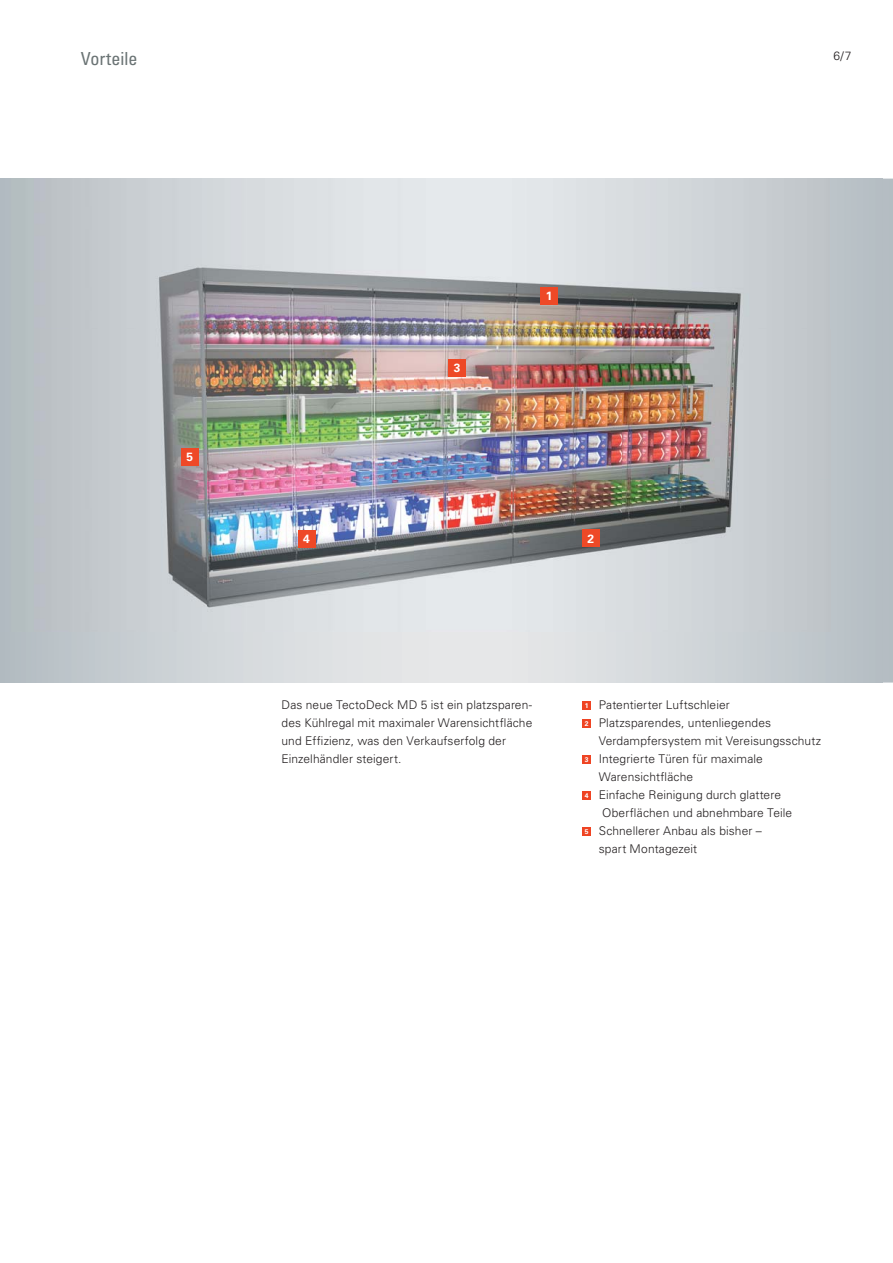
<style>
.page{position:relative;width:893px;height:1263px;background:#fff}
.page>*{position:absolute;margin:0;border:0;box-sizing:border-box;transform-origin:0 0}
.t1{font:condensed 18px "Univers LTCYR 57";color:#6a7374}
.t2{font:300 12px/18px "Univers LT Std";letter-spacing:.01em;color:#231f20}
.t3{font:700 12px "Univers LTCYR 65";color:#fff}
.t4{font:300 12px "Univers LTCYR 45";color:#231f20}
.s1{font-family:"Univers LTCYR 65";font-weight:700;font-size:6.75px;color:#fff}
</style>
<div class="page">
<img style="left:0;top:179px;width:882px;height:504px">
<div style="left:583px;top:701px;width:8px;height:8px;background:#ef4423"></div>
<div style="left:583px;top:719px;width:8px;height:8px;background:#ef4423"></div>
<div style="left:583px;top:755px;width:8px;height:8px;background:#ef4423"></div>
<div style="left:583px;top:791px;width:8px;height:8px;background:#ef4423"></div>
<div style="left:583px;top:827px;width:8px;height:8px;background:#ef4423"></div>
<div style="left:540px;top:288px;width:17px;height:17px;background:#ee4927"></div>
<div style="left:582px;top:530px;width:17px;height:17px;background:#ee4927"></div>
<div style="left:449px;top:360px;width:17px;height:17px;background:#ee4927"></div>
<div style="left:298px;top:530px;width:17px;height:17px;background:#ee4927"></div>
<div style="left:181px;top:449px;width:17px;height:17px;background:#ee4927"></div>
<h1 class="t1" style="left:81px;top:50px;width:58px">Vorteile</h1>
<p class="t4" style="left:833px;top:51px;width:19px">6/7</p>
<p class="t3" style="left:186px;top:453px;width:8px">5</p>
<p class="t3" style="left:454px;top:364px;width:8px">3</p>
<p class="t3" style="left:546px;top:292px;width:8px">1</p>
<p class="t3" style="left:303px;top:534px;width:8px">4</p>
<p class="t3" style="left:587px;top:534px;width:8px">2</p>
<p class="t2" style="left:281px;top:697px;width:252px">Das neue TectoDeck MD 5 ist ein platzsparen&shy;des Kühlregal mit maximaler Warensichtfläche und Effizienz, was den Verkaufserfolg der Einzelhändler steigert.</p>
<p class="t2" style="left:585px;top:697px;width:146px"><span class="s1">1</span> Patentierter Luftschleier</p>
<p class="t2" style="left:585px;top:715px;width:188px"><span class="s1">2</span> Platzsparendes, untenliegendes</p>
<p class="t2" style="left:599px;top:733px;width:224px">Verdampfersystem mit Vereisungsschutz</p>
<p class="t2" style="left:585px;top:751px;width:180px"><span class="s1">3</span> Integrierte Türen für maximale</p>
<p class="t2" style="left:599px;top:769px;width:96px">Warensichtfläche</p>
<p class="t2" style="left:585px;top:787px;width:198px"><span class="s1">4</span> Einfache Reinigung durch glattere</p>
<p class="t2" style="left:602px;top:805px;width:192px">Oberflächen und abnehmbare Teile</p>
<p class="t2" style="left:585px;top:823px;width:178px"><span class="s1">5</span> Schnellerer Anbau als bisher –</p>
<p class="t2" style="left:599px;top:841px;width:100px">spart Montagezeit</p>
</div>
